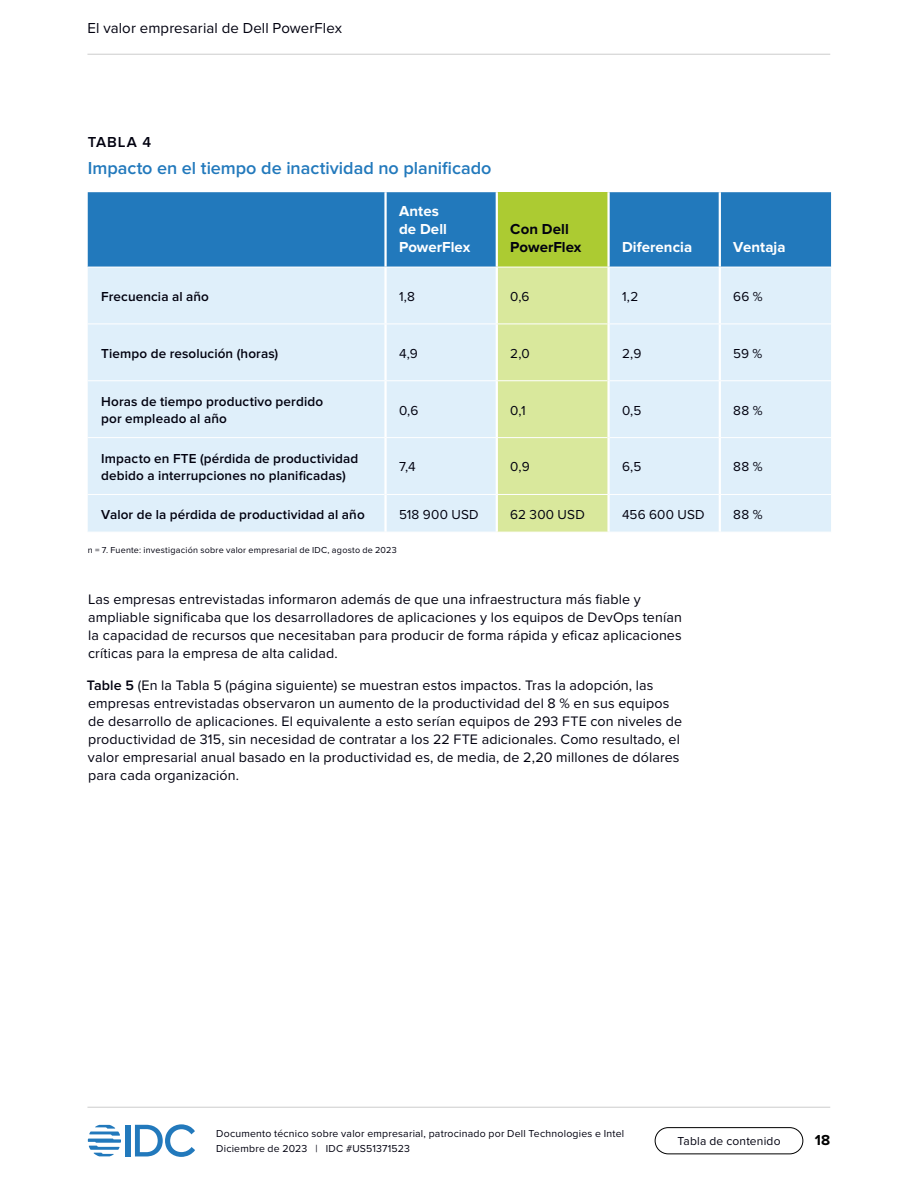
<style>
.page{position:relative;width:918px;height:1188px;background:#fff}
.page>*{position:absolute;margin:0;border:0;box-sizing:border-box;transform-origin:0 0}
.t1{font:600 18px "Proxima Nova";color:#2279bc}
.t2{font:700 15px/18px "Proxima Nova";letter-spacing:.005em;color:#fff}
.t3{font:15px "Proxima Nova";letter-spacing:.005em;color:#01010f}
.t4{font:700 15px/18px "Proxima Nova";color:#01010f}
.t5{font:600 15px "Proxima Nova";letter-spacing:.065em;color:#01010f}
.t6{font:700 15px "Proxima Nova";color:#000}
.t7{font:14.25px/18px "Proxima Nova";letter-spacing:.01em;color:#01010f}
.t8{font:600 13.5px/16.5px "Proxima Nova";letter-spacing:.01em;color:#01010f}
.t9{font:13.5px "Proxima Nova";letter-spacing:.015em;color:#01010f}
.t10{font:12px "Proxima Nova";letter-spacing:.015em;color:#01010f}
.t11{font:10.5px/15px "Proxima Nova";letter-spacing:.02em;color:#01010f}
.t12{font:9px "Proxima Nova";letter-spacing:.025em;color:#01010f}
.s1{font-weight:600}
</style>
<div class="page">
<div style="left:126px;top:1125px;width:5px;height:31px;background:#2279bc"></div>
<svg style="left:135px;top:1124px;width:60px;height:33px"></svg>
<svg style="left:88px;top:1125px;width:33px;height:31px"></svg>
<div style="left:655px;top:1127px;width:148px;height:27px;border:1px solid #000;border-radius:13px"></div>
<hr style="left:87px;top:54px;width:743px;height:1px;background:#ccc">
<hr style="left:87px;top:1107px;width:743px;height:1px;background:#ccc">
<div style="left:88px;top:192px;width:743px;height:75px;background:#2279bc"></div>
<div style="left:497px;top:192px;width:112px;height:75px;background:#accb32"></div>
<div style="left:88px;top:268px;width:743px;height:264px;background:#dfeffa"></div>
<div style="left:498px;top:268px;width:109px;height:264px;background:#d9e89c"></div>
<hr style="left:88px;top:494px;width:296px;height:1px;background:#fff">
<hr style="left:387px;top:494px;width:110px;height:1px;background:#fff">
<hr style="left:609px;top:494px;width:111px;height:1px;background:#fff">
<hr style="left:720px;top:494px;width:111px;height:1px;background:#fff">
<hr style="left:719px;top:495px;width:2px;height:37px;background:#fff">
<hr style="left:719px;top:267px;width:2px;height:57px;background:#fff">
<hr style="left:719px;top:324px;width:2px;height:56px;background:#fff">
<hr style="left:719px;top:381px;width:2px;height:56px;background:#fff">
<hr style="left:719px;top:438px;width:2px;height:56px;background:#fff">
<hr style="left:88px;top:324px;width:298px;height:1px;background:#fff">
<hr style="left:88px;top:380px;width:298px;height:1px;background:#fff">
<hr style="left:88px;top:437px;width:298px;height:1px;background:#fff">
<hr style="left:384px;top:267px;width:3px;height:57px;background:#fff">
<hr style="left:384px;top:324px;width:3px;height:56px;background:#fff">
<hr style="left:384px;top:381px;width:3px;height:56px;background:#fff">
<hr style="left:384px;top:438px;width:3px;height:56px;background:#fff">
<hr style="left:384px;top:494px;width:3px;height:38px;background:#fff">
<hr style="left:720px;top:324px;width:111px;height:1px;background:#fff">
<hr style="left:720px;top:380px;width:111px;height:1px;background:#fff">
<hr style="left:720px;top:437px;width:111px;height:1px;background:#fff">
<hr style="left:384px;top:192px;width:3px;height:75px;background:#fff">
<hr style="left:719px;top:192px;width:2px;height:75px;background:#fff">
<hr style="left:386px;top:324px;width:111px;height:1px;background:#fff">
<hr style="left:610px;top:324px;width:110px;height:1px;background:#fff">
<hr style="left:386px;top:380px;width:111px;height:1px;background:#fff">
<hr style="left:610px;top:380px;width:110px;height:1px;background:#fff">
<hr style="left:386px;top:437px;width:111px;height:1px;background:#fff">
<hr style="left:610px;top:437px;width:110px;height:1px;background:#fff">
<hr style="left:496px;top:192px;width:2px;height:75px;background:#fff">
<hr style="left:607px;top:192px;width:3px;height:75px;background:#fff">
<hr style="left:496px;top:267px;width:2px;height:57px;background:#fff">
<hr style="left:496px;top:324px;width:2px;height:56px;background:#fff">
<hr style="left:496px;top:381px;width:2px;height:56px;background:#fff">
<hr style="left:496px;top:438px;width:2px;height:56px;background:#fff">
<hr style="left:496px;top:495px;width:2px;height:37px;background:#fff">
<hr style="left:497px;top:324px;width:110px;height:1px;background:#fff">
<hr style="left:497px;top:380px;width:110px;height:1px;background:#fff">
<hr style="left:497px;top:437px;width:110px;height:1px;background:#fff">
<hr style="left:607px;top:267px;width:3px;height:57px;background:#fff">
<hr style="left:607px;top:324px;width:3px;height:57px;background:#fff">
<hr style="left:607px;top:381px;width:3px;height:57px;background:#fff">
<hr style="left:607px;top:438px;width:3px;height:56px;background:#fff">
<hr style="left:607px;top:495px;width:3px;height:37px;background:#fff">
<hr style="left:497px;top:494px;width:112px;height:1px;background:#fff">
<p class="t3" style="left:87px;top:19px;width:256px">El valor empresarial de Dell PowerFlex</p>
<p class="t5" style="left:88px;top:133px;width:65px">TABLA 4</p>
<p class="t1" style="left:88px;top:158px;width:405px">Impacto en el tiempo de inactividad no planificado</p>
<p class="t2" style="left:399px;top:202px;width:73px">Antes<br>de Dell<br>PowerFlex</p>
<p class="t4" style="left:510px;top:220px;width:73px">Con Dell<br>PowerFlex</p>
<p class="t2" style="left:622px;top:238px;width:72px">Diferencia</p>
<p class="t2" style="left:733px;top:238px;width:54px">Ventaja</p>
<p class="t8" style="left:101px;top:288px;width:109px">Frecuencia al año</p>
<p class="t9" style="left:399px;top:289px;width:18px">1,8</p>
<p class="t9" style="left:510px;top:289px;width:21px">0,6</p>
<p class="t9" style="left:622px;top:289px;width:18px">1,2</p>
<p class="t9" style="left:733px;top:289px;width:31px">66 %</p>
<p class="t8" style="left:101px;top:345px;width:179px">Tiempo de resolución (horas)</p>
<p class="t9" style="left:399px;top:345px;width:20px">4,9</p>
<p class="t9" style="left:510px;top:345px;width:21px">2,0</p>
<p class="t9" style="left:622px;top:345px;width:21px">2,9</p>
<p class="t9" style="left:733px;top:345px;width:31px">59 %</p>
<p class="t8" style="left:101px;top:394px;width:223px">Horas de tiempo productivo perdido por empleado al año</p>
<p class="t9" style="left:399px;top:402px;width:21px">0,6</p>
<p class="t9" style="left:510px;top:402px;width:17px">0,1</p>
<p class="t9" style="left:622px;top:402px;width:21px">0,5</p>
<p class="t9" style="left:733px;top:402px;width:31px">88 %</p>
<p class="t8" style="left:101px;top:451px;width:259px">Impacto en FTE (pérdida de productividad debido a interrupciones no planificadas)</p>
<p class="t9" style="left:399px;top:459px;width:18px">7,4</p>
<p class="t9" style="left:510px;top:459px;width:21px">0,9</p>
<p class="t9" style="left:622px;top:459px;width:21px">6,5</p>
<p class="t9" style="left:733px;top:459px;width:31px">88 %</p>
<p class="t8" style="left:101px;top:506px;width:265px">Valor de la pérdida de productividad al año</p>
<p class="t9" style="left:399px;top:506px;width:81px">518 900 USD</p>
<p class="t9" style="left:510px;top:506px;width:76px">62 300 USD</p>
<p class="t9" style="left:622px;top:506px;width:84px">456 600 USD</p>
<p class="t9" style="left:733px;top:506px;width:31px">88 %</p>
<p class="t12" style="left:88px;top:544px;width:310px">n = 7. Fuente: investigación sobre valor empresarial de IDC, agosto de 2023</p>
<p class="t7" style="left:88px;top:590px;width:595px">Las empresas entrevistadas informaron además de que una infraestructura más fiable y ampliable significaba que los desarrolladores de aplicaciones y los equipos de DevOps tenían la capacidad de recursos que necesitaban para producir de forma rápida y eficaz aplicaciones críticas para la empresa de alta calidad.</p>
<p class="t7" style="left:87px;top:676px;width:597px"><span class="s1">Table 5</span> (En la Tabla 5 (página siguiente) se muestran estos impactos. Tras la adopción, las empresas entrevistadas observaron un aumento de la productividad del 8 % en sus equipos de desarrollo de aplicaciones. El equivalente a esto serían equipos de 293 FTE con niveles de productividad de 315, sin necesidad de contratar a los 22 FTE adicionales. Como resultado, el valor empresarial anual basado en la productividad es, de media, de 2,20 millones de dólares para cada organización.</p>
<p class="t11" style="left:216px;top:1127px;width:409px">Documento técnico sobre valor empresarial, patrocinado por Dell Technologies e Intel<br>Diciembre de 2023 | IDC #US51371523</p>
<p class="t10" style="left:677px;top:1134px;width:105px">Tabla de contenido</p>
<p class="t6" style="left:815px;top:1132px;width:17px">18</p>
</div>
